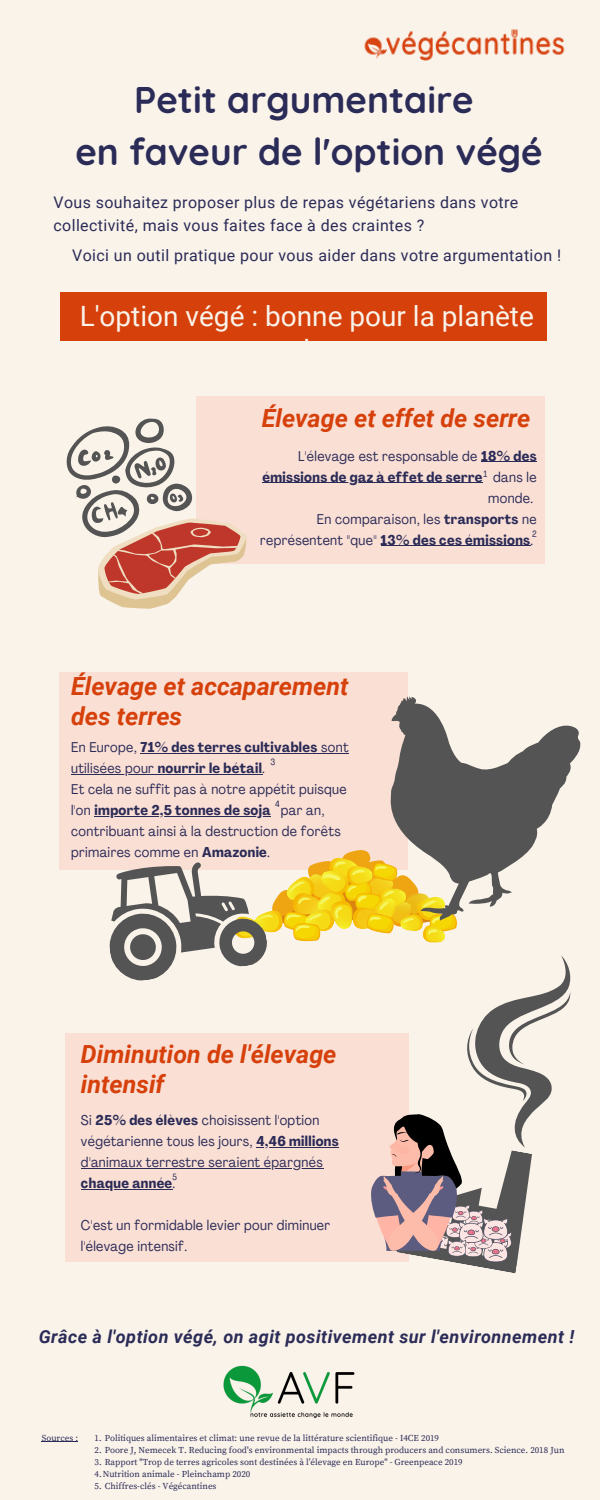
<style>
.page{position:relative;width:600px;height:1500px;background:#faf3ea}
.page>*{position:absolute;margin:0;border:0;box-sizing:border-box;transform-origin:0 0}
.t1{font:700 37px/51.8px "Quicksand";color:#2b2b57;text-align:center}
.t2{font:28px/33px "Roboto";color:#faf3ea;text-align:center}
.t3{font:italic 700 25px/30px "Roboto";color:#d6400a}
.t4{font:italic 700 18px "Roboto";letter-spacing:.025em;color:#2b2b57}
.t5{font:16px/23.7px "Roboto";letter-spacing:.025em;color:#2b2b57}
.t6{font:condensed 14px/21px "Agrandir";letter-spacing:.025em;color:#2b2b57}
.t7{font:9px/12px "Source Serif Pro";color:#2b2b57}
.t8{font:condensed 9px "Agrandir";color:#2b2b57}
.s1{font-weight:700}
</style>
<div class="page">
<div style="left:59px;top:672px;width:349px;height:198px;background:#fadfd5"></div>
<div style="left:65px;top:1034px;width:344px;height:228px;background:#fadfd5"></div>
<div style="left:196px;top:396px;width:349px;height:168px;background:#fadfd5"></div>
<img style="left:364px;top:29px;width:201px;height:32px">
<div style="left:60px;top:292px;width:487px;height:49px;background:#d6400a"></div>
<svg style="left:66px;top:418px;width:180px;height:191px"></svg>
<hr style="left:141px;top:753px;width:177px;height:1px;background:#2b2b57">
<hr style="left:318px;top:753px;width:31px;height:1px;background:#2b2b57">
<hr style="left:71px;top:774px;width:87px;height:1px;background:#2b2b57">
<hr style="left:158px;top:774px;width:104px;height:1px;background:#2b2b57">
<hr style="left:95px;top:816px;width:176px;height:1px;background:#2b2b57">
<svg style="left:390px;top:696px;width:191px;height:153px;fill:#545454"></svg>
<hr style="left:81px;top:1168px;width:242px;height:1px;background:#2b2b57">
<hr style="left:81px;top:1189px;width:92px;height:1px;background:#2b2b57">
<hr style="left:481px;top:461px;width:56px;height:1px;background:#2b2b57">
<hr style="left:262px;top:482px;width:221px;height:1px;background:#2b2b57">
<hr style="left:381px;top:545px;width:150px;height:1px;background:#2b2b57">
<svg style="left:104px;top:849px;width:466px;height:424px"></svg>
<img style="left:223px;top:1365px;width:132px;height:53px">
<hr style="left:42px;top:1441px;width:36px;height:1px;background:#2b2b57">
<h1 class="t1" style="left:75px;top:74px;width:469px">Petit argumentaire<br>en faveur de l'option végé</h1>
<p class="t5" style="left:53px;top:190px;width:467px">Vous souhaitez proposer plus de repas végétariens dans votre collectivité, mais vous faites face à des craintes ?</p>
<p class="t5" style="left:72px;top:244px;width:491px">Voici un outil pratique pour vous aider dans votre argumentation !</p>
<h2 class="t2" style="left:80px;top:300px;width:456px">L'option végé : bonne pour la planète !</h2>
<h3 class="t3" style="left:262px;top:403px;width:270px">Élevage et effet de serre</h3>
<p class="t6" style="left:260px;top:447px;width:278px;text-align:right">L'élevage est responsable de <span class="s1">18% des émissions de gaz à effet de serre</span> dans le monde.<br>En comparaison, les <span class="s1">transports</span> ne représentent "que" <span class="s1">13% des ces émissions</span>.</p>
<p class="t8" style="left:484px;top:470px;width:5px">1</p>
<p class="t8" style="left:532px;top:530px;width:6px">2</p>
<h3 class="t3" style="left:71px;top:672px;width:279px">Élevage et accaparement des terres</h3>
<p class="t6" style="left:71px;top:738px;width:279px">En Europe, <span class="s1">71% des terres cultivables</span> sont utilisées pour <span class="s1">nourrir le bétail</span>.<br>Et cela ne suffit pas à notre appétit puisque l'on <span class="s1">importe 2,5 tonnes de soja</span> par an, contribuant ainsi à la destruction de forêts primaires comme en <span class="s1">Amazonie</span>.</p>
<p class="t8" style="left:270px;top:758px;width:6px">3</p>
<p class="t8" style="left:275px;top:800px;width:6px">4</p>
<h3 class="t3" style="left:81px;top:1039px;width:257px">Diminution de l'élevage intensif</h3>
<p class="t6" style="left:81px;top:1111px;width:259px">Si <span class="s1">25% des élèves</span> choisissent l'option végétarienne tous les jours, <span class="s1">4,46 millions </span>d'animaux terrestre seraient épargnés <span class="s1">chaque année</span>.</p>
<p class="t6" style="left:81px;top:1216px;width:251px">C'est un formidable levier pour diminuer l'élevage intensif.</p>
<p class="t8" style="left:172px;top:1173px;width:6px">5</p>
<p class="t4" style="left:39px;top:1326px;width:537px">Grâce à l'option végé, on agit positivement sur l'environnement !</p>
<p class="t7" style="left:42px;top:1432px;width:38px">Sources :</p>
<p class="t7" style="left:95px;top:1432px;width:346px">1. Politiques alimentaires et climat: une revue de la littérature scientifique - I4CE 2019</p>
<p class="t7" style="left:95px;top:1444px;width:471px">2. Poore J, Nemecek T. Reducing food's environmental impacts through producers and consumers. Science. 2018 Jun</p>
<p class="t7" style="left:95px;top:1456px;width:370px">3. Rapport "Trop de terres agricoles sont destinées à l’élevage en Europe" - Greenpeace 2019<br>4.Nutrition animale - Pleinchamp 2020</p>
<p class="t7" style="left:95px;top:1480px;width:123px">5. Chiffres-clés - Végécantines</p>
</div>
